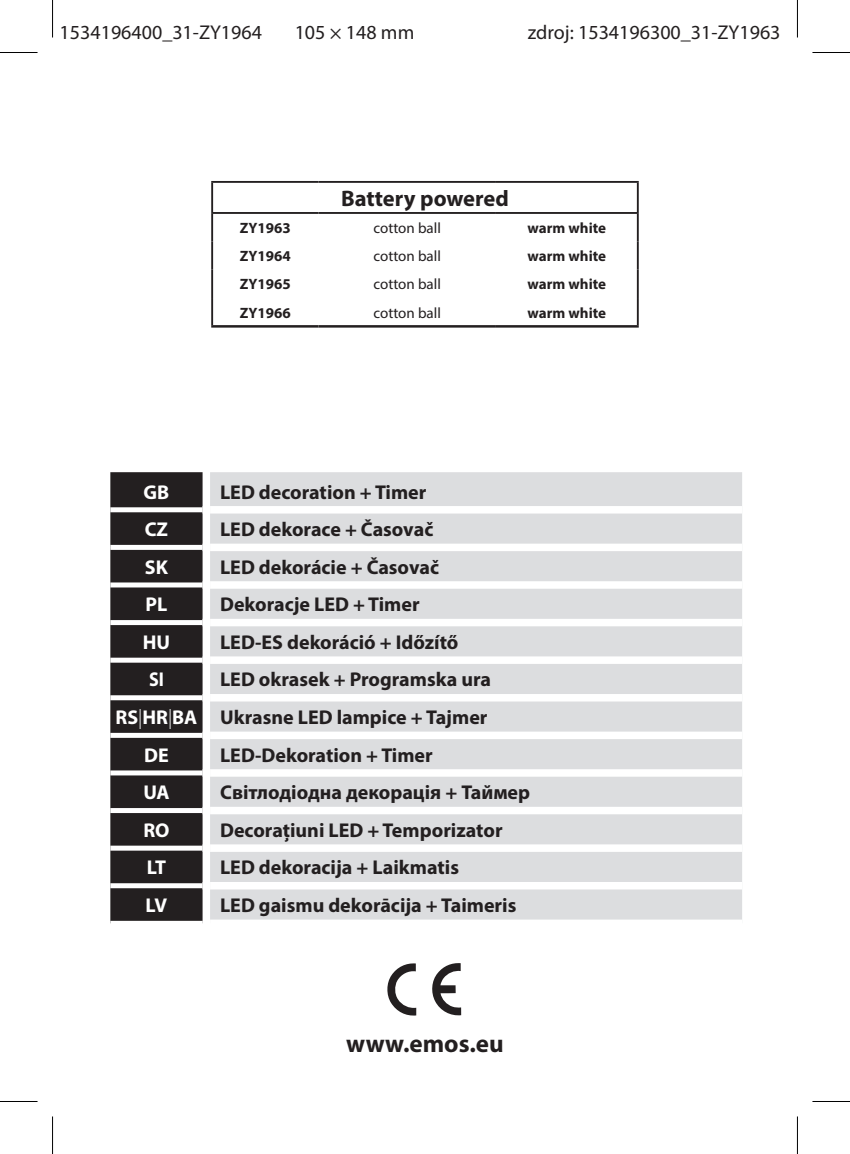
<style>
.page{position:relative;width:850px;height:1154px;background:#fff}
.page>*{position:absolute;margin:0;border:0;box-sizing:border-box;transform-origin:0 0}
.t1{font:700 25px "Myriad Pro";color:#231f20}
.t2{font:700 22.5px "Myriad Pro";color:#231f20}
.t3{font:700 20px "Myriad Pro";color:#231f20}
.t4{font:20px "Myriad Pro";color:#231f20}
.t5{font:700 20px "Myriad Pro";color:#fff}
.t6{font:700 20px "Myriad Pro";color:#fff;scale:.9 1}
.t7{font:700 15px "Myriad Pro";color:#231f20}
.t8{font:15px "Myriad Pro";color:#231f20}
.s1{color:#fff}
.s2{font-weight:300;color:#fff}
</style>
<div class="page">
<svg style="left:432px;top:963px;width:29px;height:53px"></svg>
<svg style="left:387px;top:963px;width:29px;height:53px"></svg>
<div style="left:210px;top:472px;width:531px;height:447px;background:#dcdddf"></div>
<div style="left:110px;top:472px;width:92px;height:449px;background:#231f20"></div>
<div style="left:210px;top:506px;width:531px;height:7px;background:#fff"></div>
<div style="left:210px;top:544px;width:531px;height:7px;background:#fff"></div>
<div style="left:210px;top:581px;width:531px;height:8px;background:#fff"></div>
<div style="left:210px;top:619px;width:531px;height:7px;background:#fff"></div>
<div style="left:210px;top:656px;width:531px;height:8px;background:#fff"></div>
<div style="left:210px;top:694px;width:531px;height:7px;background:#fff"></div>
<div style="left:210px;top:732px;width:531px;height:7px;background:#fff"></div>
<div style="left:210px;top:769px;width:531px;height:8px;background:#fff"></div>
<div style="left:210px;top:807px;width:531px;height:7px;background:#fff"></div>
<div style="left:210px;top:844px;width:531px;height:8px;background:#fff"></div>
<div style="left:210px;top:882px;width:531px;height:7px;background:#fff"></div>
<div style="left:110px;top:507px;width:92px;height:5px;background:#fff"></div>
<div style="left:110px;top:545px;width:92px;height:5px;background:#fff"></div>
<div style="left:110px;top:582px;width:92px;height:5px;background:#fff"></div>
<div style="left:110px;top:620px;width:92px;height:5px;background:#fff"></div>
<div style="left:110px;top:658px;width:92px;height:5px;background:#fff"></div>
<div style="left:110px;top:695px;width:92px;height:5px;background:#fff"></div>
<div style="left:110px;top:733px;width:92px;height:5px;background:#fff"></div>
<div style="left:110px;top:770px;width:92px;height:5px;background:#fff"></div>
<div style="left:110px;top:808px;width:92px;height:5px;background:#fff"></div>
<div style="left:110px;top:846px;width:92px;height:5px;background:#fff"></div>
<div style="left:110px;top:883px;width:92px;height:5px;background:#fff"></div>
<hr style="left:211px;top:214px;width:2px;height:27px;background:#231f20">
<hr style="left:636px;top:214px;width:2px;height:27px;background:#231f20">
<hr style="left:211px;top:241px;width:2px;height:29px;background:#231f20">
<hr style="left:636px;top:241px;width:2px;height:29px;background:#231f20">
<hr style="left:211px;top:270px;width:2px;height:28px;background:#231f20">
<hr style="left:636px;top:270px;width:2px;height:28px;background:#231f20">
<hr style="left:211px;top:298px;width:2px;height:27px;background:#231f20">
<hr style="left:636px;top:298px;width:2px;height:27px;background:#231f20">
<hr style="left:211px;top:181px;width:107px;height:2px;background:#231f20">
<hr style="left:211px;top:183px;width:2px;height:29px;background:#231f20">
<hr style="left:318px;top:181px;width:177px;height:2px;background:#231f20">
<hr style="left:495px;top:181px;width:143px;height:2px;background:#231f20">
<hr style="left:636px;top:183px;width:2px;height:29px;background:#231f20">
<hr style="left:211px;top:212px;width:107px;height:2px;background:#231f20">
<hr style="left:318px;top:212px;width:177px;height:2px;background:#231f20">
<hr style="left:495px;top:212px;width:143px;height:2px;background:#231f20">
<hr style="left:211px;top:325px;width:107px;height:3px;background:#231f20">
<hr style="left:318px;top:325px;width:177px;height:3px;background:#231f20">
<hr style="left:495px;top:325px;width:143px;height:3px;background:#231f20">
<hr style="left:0;top:52px;width:38px;height:1px;background:#000">
<hr style="left:812px;top:52px;width:37px;height:1px;background:#000">
<hr style="left:0;top:1101px;width:38px;height:1px;background:#000">
<hr style="left:812px;top:1101px;width:37px;height:1px;background:#000">
<hr style="left:52px;top:0;width:1px;height:38px;background:#000">
<hr style="left:52px;top:1116px;width:1px;height:38px;background:#000">
<hr style="left:796px;top:0;width:1px;height:38px;background:#000">
<hr style="left:796px;top:1116px;width:1px;height:38px;background:#000">
<p class="t4" style="left:60px;top:20px;width:204px">1534196400_31-ZY1964</p>
<p class="t4" style="left:294px;top:20px;width:121px">105 × 148 mm</p>
<p class="t4" style="left:527px;top:20px;width:254px">zdroj: 1534196300_31-ZY1963</p>
<p class="t2" style="left:341px;top:184px;width:169px">Battery powered</p>
<p class="t7" style="left:240px;top:218px;width:53px">ZY1963</p>
<p class="t8" style="left:373px;top:218px;width:69px">cotton ball</p>
<p class="t7" style="left:527px;top:218px;width:80px">warm white</p>
<p class="t7" style="left:240px;top:246px;width:53px">ZY1964</p>
<p class="t8" style="left:373px;top:247px;width:69px">cotton ball</p>
<p class="t7" style="left:527px;top:246px;width:80px">warm white</p>
<p class="t7" style="left:240px;top:275px;width:53px">ZY1965</p>
<p class="t8" style="left:373px;top:275px;width:69px">cotton ball</p>
<p class="t7" style="left:527px;top:275px;width:80px">warm white</p>
<p class="t7" style="left:240px;top:303px;width:53px">ZY1966</p>
<p class="t8" style="left:373px;top:303px;width:69px">cotton ball</p>
<p class="t7" style="left:527px;top:303px;width:80px">warm white</p>
<p class="t5" style="left:143px;top:479px;width:27px">GB</p>
<p class="t3" style="left:220px;top:479px;width:208px">LED decoration + Timer</p>
<p class="t5" style="left:145px;top:516px;width:25px">CZ</p>
<p class="t3" style="left:220px;top:516px;width:215px">LED dekorace + Časovač</p>
<p class="t5" style="left:145px;top:554px;width:25px">SK</p>
<p class="t3" style="left:220px;top:554px;width:220px">LED dekorácie + Časovač</p>
<p class="t5" style="left:145px;top:591px;width:23px">PL</p>
<p class="t3" style="left:220px;top:591px;width:201px">Dekoracje LED + Timer</p>
<p class="t5" style="left:143px;top:629px;width:29px">HU</p>
<p class="t3" style="left:220px;top:629px;width:240px">LED-ES dekoráció + Időzítő</p>
<p class="t6" style="left:149px;top:667px;width:18px">SI</p>
<p class="t3" style="left:220px;top:667px;width:272px">LED okrasek + Programska ura</p>
<p class="t3" style="left:115px;top:704px;width:373px"><span class="s1">RS</span><span class="s2">|</span><span class="s1">HR</span><span class="s2">|</span><span class="s1">BA</span> Ukrasne LED lampice + Tajmer</p>
<p class="t5" style="left:144px;top:742px;width:26px">DE</p>
<p class="t3" style="left:220px;top:742px;width:214px">LED-Dekoration + Timer</p>
<p class="t5" style="left:143px;top:779px;width:28px">UA</p>
<p class="t3" style="left:220px;top:779px;width:311px">Cвітлодіодна декорація + Таймер</p>
<p class="t5" style="left:143px;top:817px;width:28px">RO</p>
<p class="t3" style="left:220px;top:817px;width:284px">Decorațiuni LED + Temporizator</p>
<p class="t5" style="left:147px;top:854px;width:21px">LT</p>
<p class="t3" style="left:220px;top:854px;width:240px">LED dekoracija + Laikmatis</p>
<p class="t5" style="left:145px;top:892px;width:23px">LV</p>
<p class="t3" style="left:220px;top:892px;width:297px">LED gaismu dekorācija + Taimeris</p>
<p class="t1" style="left:346px;top:1027px;width:159px">www.emos.eu</p>
</div>
